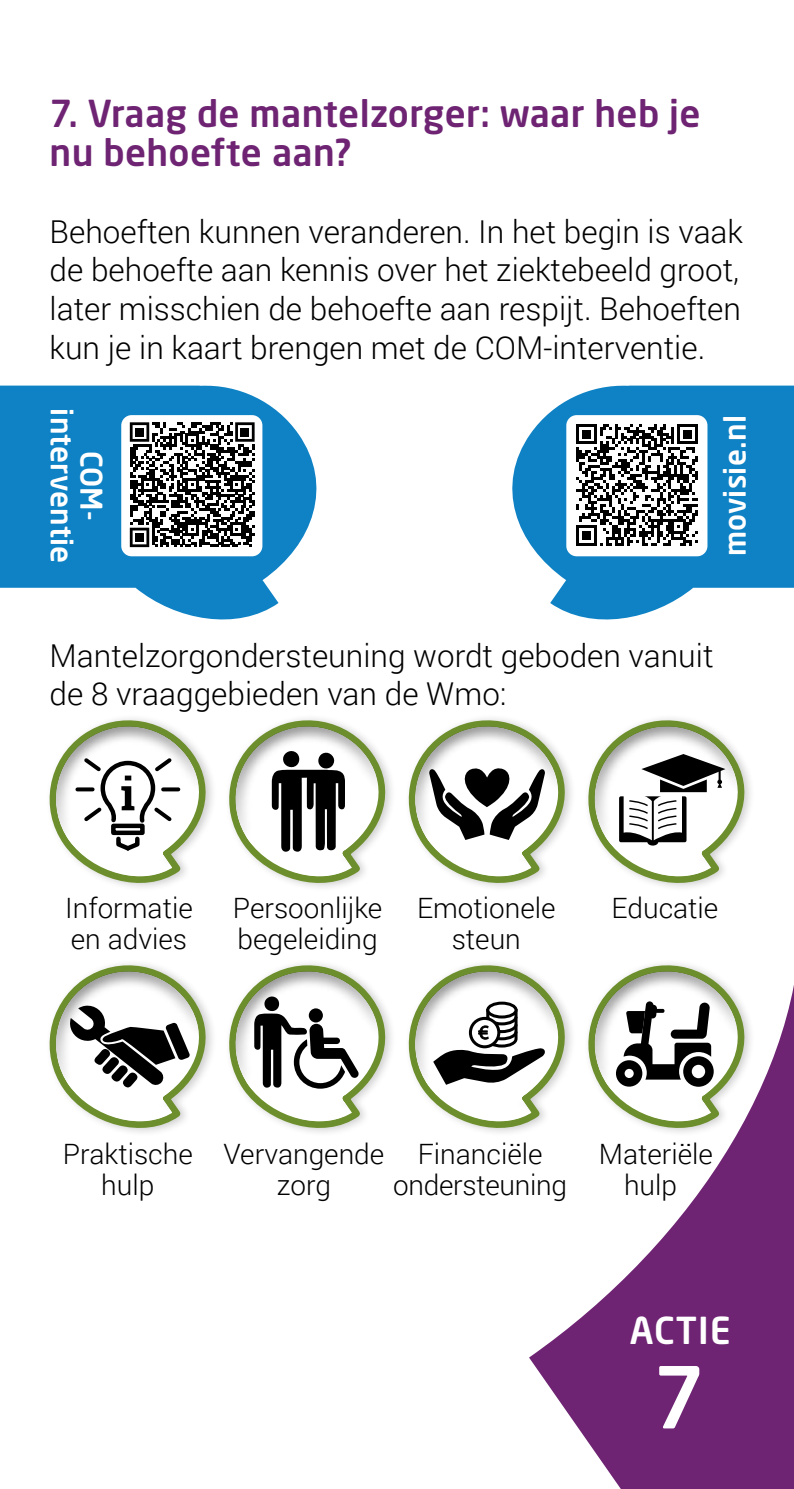
<style>
.page{position:relative;width:794px;height:1489px;background:#fff}
.page>*{position:absolute;margin:0;border:0;box-sizing:border-box;transform-origin:0 0}
.t1{font:500 84px "Neo Sans W1 G";color:#fff}
.t2{font:500 36.75px/38.5px "Neo Sans W1 G";letter-spacing:.01em;color:#6e2473}
.t3{font:500 36.75px "Neo Sans W1 G";letter-spacing:.03em;color:#fff}
.t4{font:300 31.5px/38.5px "Roboto";color:#000}
.t5{font:500 29.75px/29.8px "Neo Sans W1 G";letter-spacing:.01em;color:#fff;text-align:center}
.t6{font:300 28px/31.5px "Roboto";color:#000;text-align:center}
</style>
<div class="page">
<svg style="left:529px;top:985px;width:265px;height:503px;fill:#6e2473"></svg>
<svg style="left:0;top:385px;width:317px;height:235px;fill:#0e82c5"></svg>
<div style="left:121px;top:415px;width:141px;height:141px;background:#fff;border-radius:10px"></div>
<svg style="left:512px;top:385px;width:282px;height:235px;fill:#0e82c5"></svg>
<div style="left:566px;top:415px;width:141px;height:141px;background:#fff;border-radius:10px"></div>
<svg style="left:49px;top:718px;width:702px;height:170px"></svg>
<svg style="left:49px;top:963px;width:713px;height:173px"></svg>
<svg style="left:576px;top:424px;width:122px;height:122px"></svg>
<svg style="left:124px;top:417px;width:136px;height:131px"></svg>
<div style="left:135px;top:428px;width:9px;height:8px;background:#000"></div>
<div style="left:241px;top:428px;width:8px;height:8px;background:#000"></div>
<div style="left:135px;top:533px;width:9px;height:8px;background:#000"></div>
<p class="t2" style="left:50px;top:94px;width:652px">7. Vraag de mantelzorger: waar heb je nu behoefte aan?</p>
<p class="t4" style="left:50px;top:211px;width:695px">Behoeften kunnen veranderen. In het begin is vaak de behoefte aan kennis over het ziektebeeld groot, later misschien de behoefte aan respijt. Behoeften kun je in kaart brengen met de COM-interventie.</p>
<p class="t5" style="left:107px;top:408px;width:156px;rotate:90deg">COM&shy;interventie</p>
<p class="t5" style="left:719px;top:556px;width:143px;rotate:-90deg">movisie.nl</p>
<p class="t4" style="left:50px;top:635px;width:665px">Mantelzorgondersteuning wordt geboden vanuit de 8 vraaggebieden van de Wmo:</p>
<p class="t6" style="left:65px;top:891px;width:129px;text-align:left">Informatie en advies</p>
<p class="t6" style="left:233px;top:891px;width:151px;text-align:left">Persoonlijke begeleiding</p>
<p class="t6" style="left:417px;top:891px;width:140px">Emotionele steun</p>
<p class="t6" style="left:611px;top:891px;width:108px">Educatie</p>
<p class="t6" style="left:63px;top:1137px;width:132px">Praktische hulp</p>
<p class="t6" style="left:224px;top:1137px;width:162px">Vervangende zorg</p>
<p class="t6" style="left:393px;top:1137px;width:176px">Financiële ondersteuning</p>
<p class="t6" style="left:599px;top:1137px;width:116px">Materiële hulp</p>
<p class="t3" style="left:630px;top:1307px;width:103px">ACTIE</p>
<h1 class="t1" style="left:653px;top:1344px;width:54px">7</h1>
</div>
